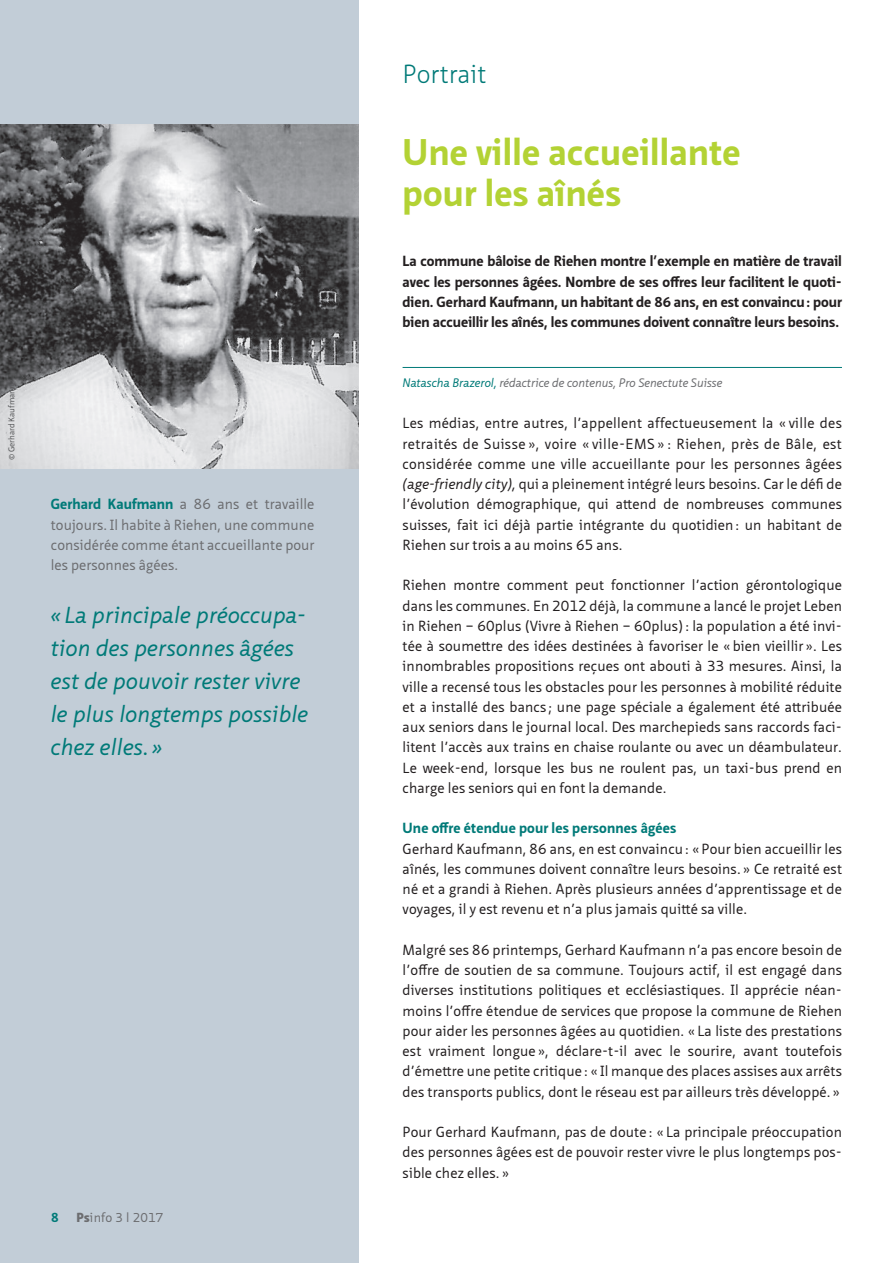
<style>
.page{position:relative;width:893px;height:1263px;background:#fff}
.page>*{position:absolute;margin:0;border:0;box-sizing:border-box;transform-origin:0 0}
.t1{font:700 36px/40.5px "Neue Sans Pro";letter-spacing:.01em;color:#b3d234}
.t2{font:300 25.5px "Neue Sans Pro";color:#007a78}
.t3{font:italic 22.5px/33px "Neue Sans Pro";letter-spacing:.01em;color:#007a78}
.t4{font:14.25px/20.2px "Neue Sans Pro";letter-spacing:.01em;color:#231f20;text-align:justify}
.t5{font:700 14.25px/20.2px "Neue Sans Pro";color:#231f20;text-align:justify}
.t6{font:14.25px/20.2px "Neue Sans Pro";letter-spacing:.005em;color:#6c6d70;text-align:justify}
.t7{font:700 14.25px "Neue Sans Pro";letter-spacing:.01em;color:#007a78}
.t8{font:12.75px "Neue Sans Pro";color:#6c6d70}
.t9{font:700 12.75px "Neue Sans Pro";color:#007a78}
.t10{font:italic 12px "Neue Sans Pro";color:#6c6d70}
.t11{font:8.25px "Neue Sans Pro";color:#57585a}
.s1{font-weight:700;color:#007a78}
.s2{font-weight:900}
.s3{font-size:12.45px}
.s4{font-size:13.95px}
.s5{color:#007a78}
.s6{font-style:italic}
</style>
<div class="page">
<div style="left:0;top:0;width:359px;height:1263px;background:#c2cdd7"></div>
<img style="left:0;top:124px;width:359px;height:345px">
<hr style="left:403px;top:367px;width:439px;height:1px;background:#007a78">
<p class="t11" style="left:6px;top:460px;width:78px;rotate:-90deg">© Gerhard Kaufmann</p>
<p class="t6" style="left:51px;top:494px;width:265px"><span class="s1">Gerhard Kaufmann</span> a 86 ans et travaille toujours. Il habite à Riehen, une commune considérée comme étant accueillante pour les personnes âgées.</p>
<h3 class="t3" style="left:51px;top:598px;width:259px">« La principale préoccupa&shy;tion des personnes âgées est de pouvoir rester vivre le plus longtemps possible chez elles. »</h3>
<p class="t9" style="left:51px;top:1209px;width:9px">8</p>
<p class="t8" style="left:77px;top:1209px;width:88px"><span class="s2">Ps</span>info <span class="s3">3</span> l <span class="s3">2017</span></p>
<h2 class="t2" style="left:402px;top:58px;width:85px">Portrait</h2>
<h1 class="t1" style="left:403px;top:132px;width:340px">Une ville accueillante pour les aînés</h1>
<p class="t5" style="left:403px;top:251px;width:441px">La commune bâloise de Riehen montre l’exemple en matière de travail avec les personnes âgées. Nombre de ses offres leur facilitent le quoti&shy;dien. Gerhard Kaufmann, un habitant de <span class="s4">86</span> ans, en est convaincu: pour bien accueillir les aînés, les communes doivent connaître leurs besoins.</p>
<p class="t10" style="left:403px;top:375px;width:321px"><span class="s5">Natascha Brazerol,</span> rédactrice de contenus, Pro Senectute Suisse</p>
<p class="t4" style="left:403px;top:413px;width:441px">Les médias, entre autres, l’appellent affectueusement la « ville des retraités de Suisse », voire « ville-EMS » : Riehen, près de Bâle, est considérée comme une ville accueillante pour les personnes âgées <span class="s6">(age-friendly city),</span> qui a pleinement intégré leurs besoins. Car le défi de l’évolution démographique, qui attend de nombreuses communes suisses, fait ici déjà partie intégrante du quotidien : un habitant de Riehen sur trois a au moins 65 ans.</p>
<p class="t4" style="left:403px;top:575px;width:441px">Riehen montre comment peut fonctionner l’action gérontologique dans les communes. En 2012 déjà, la commune a lancé le projet Leben in Riehen – 60plus (Vivre à Riehen – 60plus): la population a été invi&shy;tée à soumettre des idées destinées à favoriser le « bien vieillir ». Les innombrables propositions reçues ont abouti à 33 mesures. Ainsi, la ville a recensé tous les obstacles pour les personnes à mobilité réduite et a installé des bancs ; une page spéciale a également été attribuée aux seniors dans le journal local. Des marchepieds sans raccords faci&shy;litent l’accès aux trains en chaise roulante ou avec un déambulateur.<br>Le week-end, lorsque les bus ne roulent pas, un taxi-bus prend en charge les seniors qui en font la demande.</p>
<p class="t7" style="left:403px;top:819px;width:275px">Une offre étendue pour les personnes âgées</p>
<p class="t4" style="left:403px;top:838px;width:441px">Gerhard Kaufmann, 86 ans, en est convaincu: « Pour bien accueillir les aînés, les communes doivent connaître leurs besoins. » Ce retraité est né et a grandi à Riehen. Après plusieurs années d’apprentissage et de voyages, il y est revenu et n’a plus jamais quitté sa ville.</p>
<p class="t4" style="left:403px;top:939px;width:441px">Malgré ses 86 printemps, Gerhard Kaufmann n’a pas encore besoin de l’offre de soutien de sa commune. Toujours actif, il est engagé dans diverses institutions politiques et ecclésiastiques. Il apprécie néan&shy;moins l’offre étendue de services que propose la commune de Riehen pour aider les personnes âgées au quotidien. « La liste des prestations est vraiment longue », déclare-t-il avec le sourire, avant toutefois d’émettre une petite critique : « Il manque des places assises aux arrêts des transports publics, dont le réseau est par ailleurs très développé. »</p>
<p class="t4" style="left:403px;top:1122px;width:441px">Pour Gerhard Kaufmann, pas de doute : « La principale préoccupation des personnes âgées est de pouvoir rester vivre le plus longtemps pos&shy;sible chez elles. »</p>
</div>
